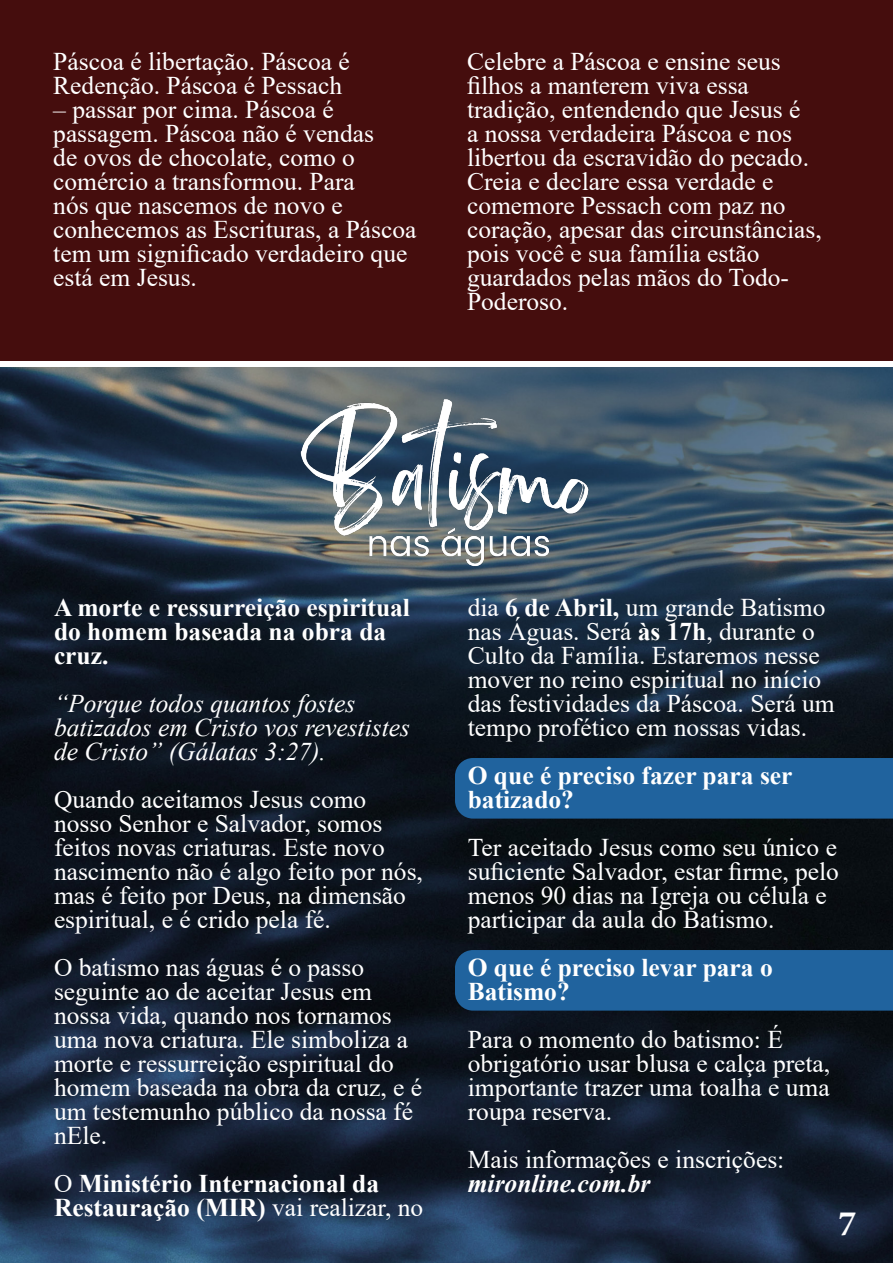
<style>
.page{position:relative;width:893px;height:1263px;background:#fff}
.page>*{position:absolute;margin:0;border:0;box-sizing:border-box;transform-origin:0 0}
.t1{font:36px "Minion Variable Concept";color:#fff}
.Texto{font:25.5px/24px "Times New Roman";color:#fff}
.Texto-2{font:700 25.5px/24px "Times New Roman";color:#fff}
.Texto-3{font:italic 25.5px/24px "Times New Roman";color:#fff}
.s1{font-weight:400}
.s2{font-weight:700}
.s3{font-weight:700;font-style:italic}
</style>
<div class="page">
<img style="left:0;top:368px;width:893px;height:895px">
<div style="left:1px;top:0;width:892px;height:360px;background:#450d0d"></div>
<div style="left:455px;top:950px;width:438px;height:60px;background:#20639e"></div>
<div style="left:455px;top:758px;width:438px;height:60px;background:#20639e"></div>
<img style="left:257px;top:368px;width:377px;height:208px">
<p class="Texto" style="left:53px;top:49px;width:298px">Páscoa é libertação. Páscoa é<br>Redenção. Páscoa é Pessach</p>
<p class="Texto" style="left:53px;top:97px;width:365px">– passar por cima. Páscoa é passagem. Páscoa não é vendas<br>de ovos de chocolate, como o comércio a transformou. Para<br>nós que nascemos de novo e conhecemos as Escrituras, a Páscoa tem um significado verdadeiro que está em Jesus.</p>
<p class="Texto" style="left:467px;top:49px;width:356px">Celebre a Páscoa e ensine seus filhos a manterem viva essa tradição, entendendo que Jesus é<br>a nossa verdadeira Páscoa e nos libertou da escravidão do pecado.<br>Creia e declare essa verdade e comemore Pessach com paz no coração, apesar das circunstâncias, pois você e sua família estão guardados pelas mãos do Todo-<br>Poderoso.</p>
<p class="Texto-2" style="left:54px;top:594px;width:357px">A morte e ressurreição espiritual do homem baseada na obra da cruz.</p>
<p class="Texto-3" style="left:54px;top:691px;width:358px">“Porque todos quantos fostes batizados em Cristo vos revestistes de Cristo” (Gálatas 3:27).</p>
<p class="Texto" style="left:54px;top:786px;width:370px">Quando aceitamos Jesus como nosso Senhor e Salvador, somos feitos novas criaturas. Este novo nascimento não é algo feito por nós, mas é feito por Deus, na dimensão espiritual, e é crido pela fé.</p>
<p class="Texto" style="left:54px;top:954px;width:370px">O batismo nas águas é o passo seguinte ao de aceitar Jesus em nossa vida, quando nos tornamos uma nova criatura. Ele simboliza a morte e ressurreição espiritual do homem baseada na obra da cruz, e é um testemunho público da nossa fé nEle.</p>
<p class="Texto-2" style="left:54px;top:1170px;width:371px"><span class="s1">O</span> Ministério Internacional da<br>Restauração (MIR) <span class="s1">vai realizar, no</span></p>
<p class="Texto" style="left:468px;top:595px;width:368px">dia <span class="s2">6 de Abril,</span> um grande Batismo nas Águas. Será <span class="s2">às 17h</span>, durante o Culto da Família. Estaremos nesse mover no reino espiritual no início das festividades da Páscoa. Será um tempo profético em nossas vidas.</p>
<p class="Texto-2" style="left:468px;top:763px;width:326px">O que é preciso fazer para ser batizado?</p>
<p class="Texto" style="left:468px;top:835px;width:373px">Ter aceitado Jesus como seu único e suficiente Salvador, estar firme, pelo menos 90 dias na Igreja ou célula e participar da aula do Batismo.</p>
<p class="Texto-2" style="left:468px;top:955px;width:307px">O que é preciso levar para o<br>Batismo?</p>
<p class="Texto" style="left:468px;top:1027px;width:364px">Para o momento do batismo: É obrigatório usar blusa e calça preta, importante trazer uma toalha e uma roupa reserva.</p>
<p class="Texto" style="left:468px;top:1147px;width:318px">Mais informações e inscrições: <span class="s3">mironline.com.br</span></p>
<p class="t1" style="left:838px;top:1198px;width:20px">7</p>
</div>
